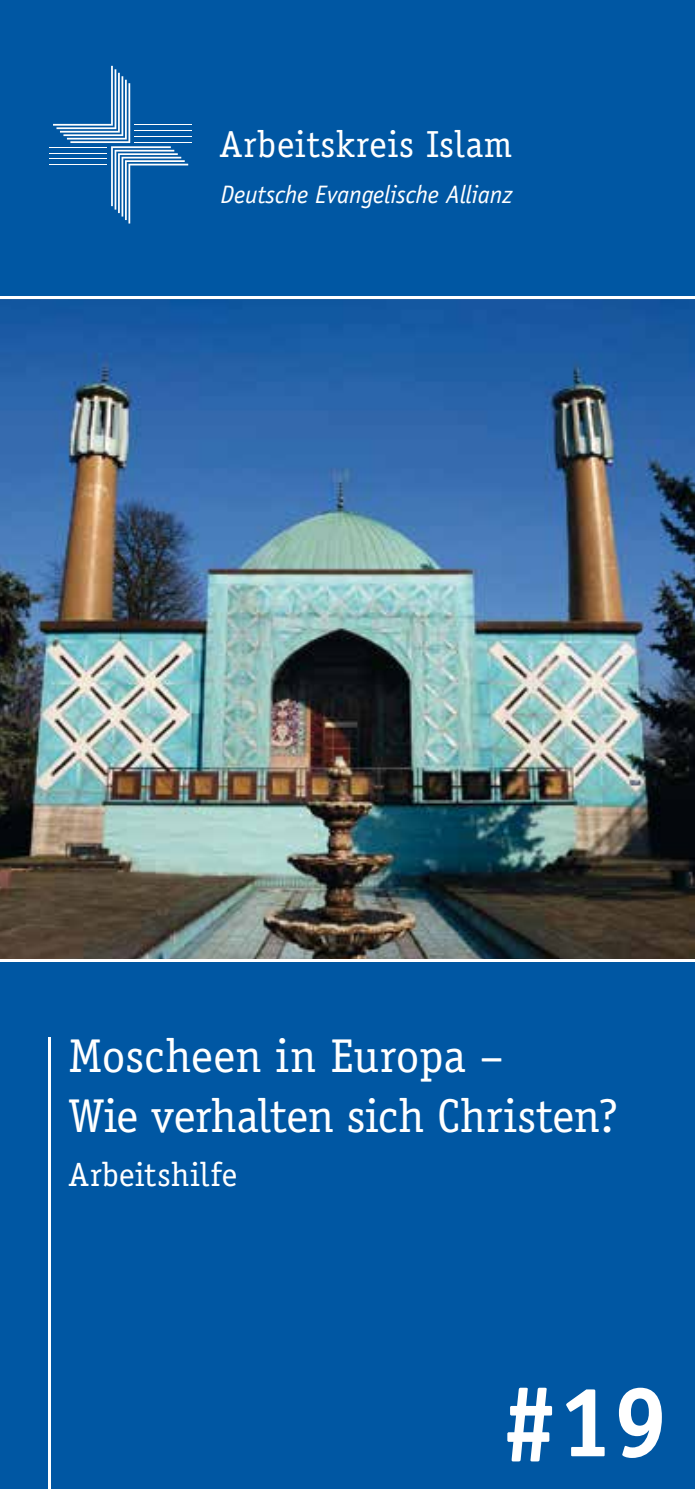
<style>
.page{position:relative;width:695px;height:1489px;background:#fff}
.page>*{position:absolute;margin:0;border:0;box-sizing:border-box;transform-origin:0 0}
.t1{font:700 100px "Officina Sans Std";color:#fff}
.t2{font:47.5px/60px "Officina Serif Std";letter-spacing:-.005em;color:#fff}
.t3{font:37.75px "Officina Serif";letter-spacing:.02em;color:#fff}
.t4{font:33.75px "Officina Serif Std";letter-spacing:.01em;color:#fff}
.t5{font:italic 25.25px "Officina Sans";letter-spacing:-.005em;color:#fff}
</style>
<div class="page">
<div style="left:0;top:0;width:694px;height:1488px;background:#0057a3"></div>
<svg style="left:53px;top:66px;width:135px;height:157px"></svg>
<hr style="left:50px;top:147px;width:57px;height:1px;background:#fff">
<hr style="left:134px;top:142px;width:58px;height:1px;background:#fff">
<hr style="left:50px;top:153px;width:57px;height:1px;background:#fff">
<hr style="left:134px;top:136px;width:58px;height:1px;background:#fff">
<hr style="left:50px;top:158px;width:57px;height:1px;background:#fff">
<hr style="left:134px;top:130px;width:58px;height:1px;background:#fff">
<hr style="left:50px;top:164px;width:57px;height:1px;background:#fff">
<hr style="left:134px;top:124px;width:58px;height:1px;background:#fff">
<img style="left:0;top:296px;width:694px;height:663px">
<hr style="left:0;top:959px;width:694px;height:2px;background:#fff">
<hr style="left:0;top:297px;width:694px;height:2px;background:#fff">
<hr style="left:49px;top:1037px;width:2px;height:451px;background:#fff">
<p class="t3" style="left:219px;top:122px;width:294px">Arbeitskreis Islam</p>
<p class="t5" style="left:220px;top:180px;width:293px">Deutsche Evangelische Allianz</p>
<p class="t2" style="left:69px;top:1025px;width:551px">Moscheen in Europa –<br>Wie verhalten sich Christen?</p>
<p class="t4" style="left:69px;top:1154px;width:170px">Arbeitshilfe</p>
<h1 class="t1" style="left:502px;top:1359px;width:168px">#19</h1>
</div>
